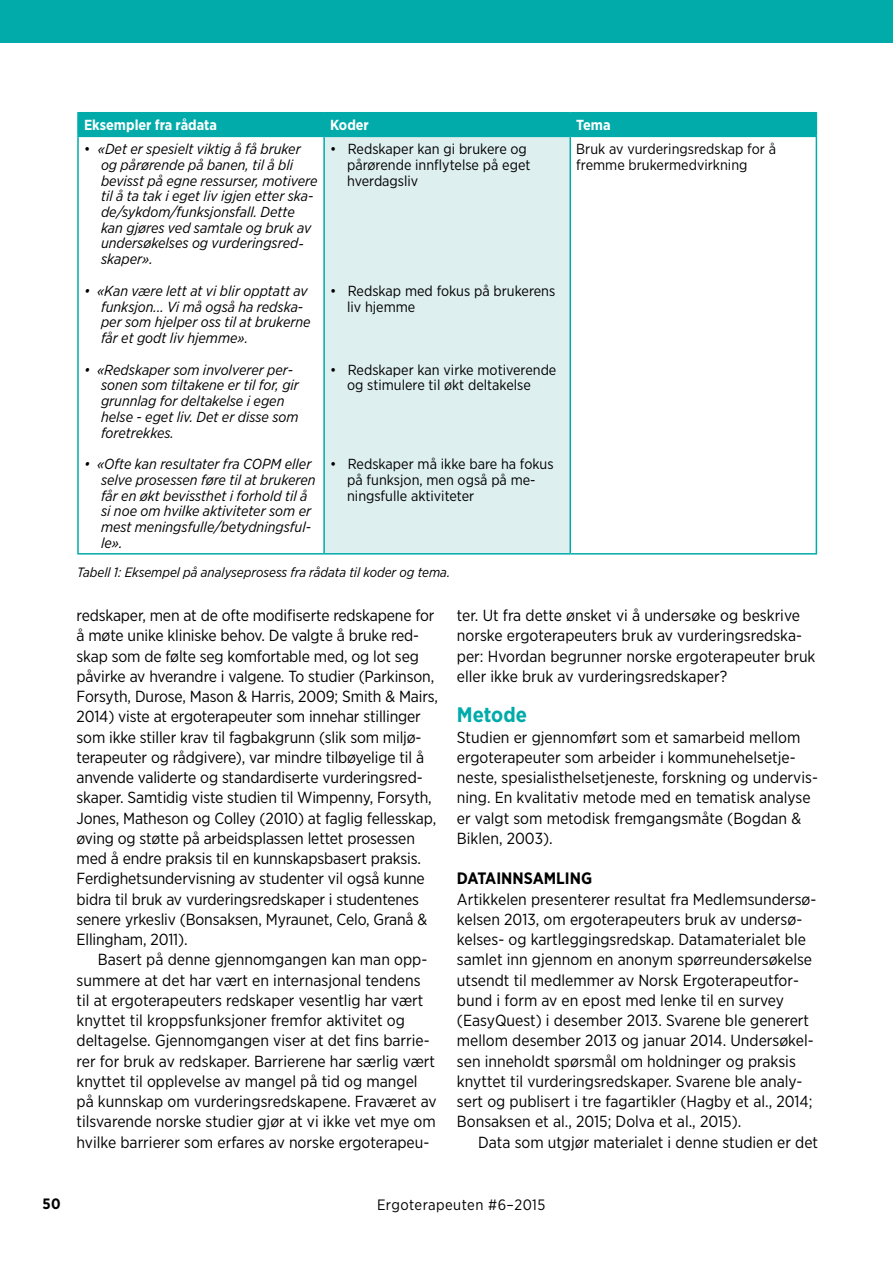
<style>
.page{position:relative;width:893px;height:1263px;background:#fff}
.page>*{position:absolute;margin:0;border:0;box-sizing:border-box;transform-origin:0 0}
.t1{font:700 21px "Gotham Narrow";color:#00abaa}
.t2{font:700 16.5px "Gotham Narrow";color:#000}
.t3{font:16.05px/20.2px "Gotham Narrow";color:#000}
.t4{font:15px "Gotham Narrow";letter-spacing:.03em;color:#000}
.t5{font:700 15px "Gotham Narrow";color:#000}
.t6{font:italic 14.55px/15.8px "Gotham Narrow";color:#000}
.t7{font:14.55px/15.8px "Gotham Narrow";color:#000}
.t8{font:700 14.55px "Gotham Narrow";color:#fff}
.t9{font:italic 13.5px "Gotham Narrow";color:#000}
.s1{font-style:normal}
</style>
<div class="page">
<div style="left:0;top:0;width:893px;height:43px;background:#00abaa"></div>
<div style="left:324px;top:136px;width:246px;height:418px;background:#deefef"></div>
<hr style="left:77px;top:112px;width:247px;height:1px;background:#00abaa">
<hr style="left:77px;top:113px;width:2px;height:23px;background:#00abaa">
<hr style="left:324px;top:112px;width:246px;height:1px;background:#00abaa">
<hr style="left:570px;top:112px;width:247px;height:1px;background:#00abaa">
<div style="left:79px;top:113px;width:738px;height:23px;background:#00abaa"></div>
<hr style="left:77px;top:136px;width:247px;height:1px;background:#00abaa">
<hr style="left:77px;top:137px;width:2px;height:416px;background:#00abaa">
<hr style="left:324px;top:136px;width:246px;height:1px;background:#00abaa">
<hr style="left:323px;top:137px;width:2px;height:416px;background:#00abaa">
<hr style="left:570px;top:136px;width:247px;height:1px;background:#00abaa">
<hr style="left:569px;top:137px;width:2px;height:416px;background:#00abaa">
<hr style="left:816px;top:137px;width:1px;height:416px;background:#00abaa">
<hr style="left:77px;top:553px;width:247px;height:1px;background:#00abaa">
<hr style="left:324px;top:553px;width:246px;height:1px;background:#00abaa">
<hr style="left:570px;top:553px;width:247px;height:1px;background:#00abaa">
<p class="t8" style="left:84px;top:116px;width:135px">Eksempler fra rådata</p>
<p class="t8" style="left:330px;top:116px;width:40px">Koder</p>
<p class="t8" style="left:576px;top:116px;width:36px">Tema</p>
<p class="t6" style="left:101px;top:141px;width:218px;text-indent:-17px"><span class="s1">•</span> «Det er spesielt viktig å få bruker og pårørende på banen, til å bli bevisst på egne ressurser, motivere til å ta tak i eget liv igjen etter ska&shy;de/sykdom/funksjonsfall. Dette kan gjøres ved samtale og bruk av undersøkelses og vurderingsred&shy;skaper».</p>
<p class="t6" style="left:101px;top:282px;width:211px;text-indent:-17px">• «Kan være lett at vi blir opptatt av funksjon... Vi må også ha redska&shy;per som hjelper oss til at brukerne får et godt liv hjemme».</p>
<p class="t6" style="left:101px;top:361px;width:200px;text-indent:-17px">• «Redskaper som involverer per&shy;sonen som tiltakene er til for, gir grunnlag for deltakelse i egen helse - eget liv. Det er disse som foretrekkes.</p>
<p class="t6" style="left:101px;top:456px;width:216px;text-indent:-17px">• «Ofte kan resultater fra COPM eller selve prosessen føre til at brukeren får en økt bevissthet i forhold til å si noe om hvilke aktiviteter som er mest meningsfulle/betydningsful&shy;le».</p>
<p class="t7" style="left:576px;top:141px;width:201px">Bruk av vurderingsredskap for å fremme brukermedvirkning</p>
<p class="t7" style="left:347px;top:141px;width:185px;text-indent:-17px">• Redskaper kan gi brukere og pårørende innflytelse på eget hverdagsliv</p>
<p class="t7" style="left:347px;top:282px;width:210px;text-indent:-17px">• Redskap med fokus på brukerens liv hjemme</p>
<p class="t7" style="left:330px;top:361px;width:228px;text-align:center">• Redskaper kan virke motiverende og stimulere til økt deltakelse</p>
<p class="t7" style="left:347px;top:456px;width:208px;text-indent:-17px">• Redskaper må ikke bare ha fokus på funksjon, men også på me&shy;ningsfulle aktiviteter</p>
<p class="t9" style="left:77px;top:564px;width:374px">Tabell 1: Eksempel på analyseprosess fra rådata til koder og tema.</p>
<p class="t3" style="left:77px;top:605px;width:363px">redskaper, men at de ofte modifiserte redskapene for å møte unike kliniske behov. De valgte å bruke red&shy;skap som de følte seg komfortable med, og lot seg påvirke av hverandre i valgene. To studier (Parkinson, Forsyth, Durose, Mason &amp; Harris, 2009; Smith &amp; Mairs, 2014) viste at ergoterapeuter som innehar stillinger som ikke stiller krav til fagbakgrunn (slik som miljø&shy;terapeuter og rådgivere), var mindre tilbøyelige til å anvende validerte og standardiserte vurderingsred&shy;skaper. Samtidig viste studien til Wimpenny, Forsyth, Jones, Matheson og Colley (2010) at faglig fellesskap, øving og støtte på arbeidsplassen lettet prosessen med å endre praksis til en kunnskapsbasert praksis.<br>Ferdighetsundervisning av studenter vil også kunne bidra til bruk av vurderingsredskaper i studentenes senere yrkesliv (Bonsaksen, Myraunet, Celo, Granå &amp; Ellingham, 2011).</p>
<p class="t3" style="left:77px;top:949px;width:362px;text-indent:21px">Basert på denne gjennomgangen kan man opp&shy;summere at det har vært en internasjonal tendens til at ergoterapeuters redskaper vesentlig har vært knyttet til kroppsfunksjoner fremfor aktivitet og deltagelse. Gjennomgangen viser at det fins barrie&shy;rer for bruk av redskaper. Barrierene har særlig vært knyttet til opplevelse av mangel på tid og mangel på kunnskap om vurderingsredskapene. Fraværet av tilsvarende norske studier gjør at vi ikke vet mye om hvilke barrierer som erfares av norske ergoterapeu-</p>
<p class="t3" style="left:457px;top:605px;width:360px">ter. Ut fra dette ønsket vi å undersøke og beskrive norske ergoterapeuters bruk av vurderingsredska&shy;per: Hvordan begrunner norske ergoterapeuter bruk eller ikke bruk av vurderingsredskaper?</p>
<h1 class="t1" style="left:457px;top:701px;width:71px">Metode</h1>
<p class="t3" style="left:457px;top:726px;width:363px">Studien er gjennomført som et samarbeid mellom ergoterapeuter som arbeider i kommunehelsetje&shy;neste, spesialisthelsetjeneste, forskning og undervis&shy;ning. En kvalitativ metode med en tematisk analyse er valgt som metodisk fremgangsmåte (Bogdan &amp; Biklen, 2003).</p>
<p class="t2" style="left:457px;top:868px;width:137px">DATAINNSAMLING</p>
<p class="t3" style="left:457px;top:888px;width:361px">Artikkelen presenterer resultat fra Medlemsundersø&shy;kelsen 2013, om ergoterapeuters bruk av undersø&shy;kelses- og kartleggingsredskap. Datamaterialet ble samlet inn gjennom en anonym spørreundersøkelse utsendt til medlemmer av Norsk Ergoterapeutfor&shy;bund i form av en epost med lenke til en survey (EasyQuest) i desember 2013. Svarene ble generert mellom desember 2013 og januar 2014. Undersøkel&shy;sen inneholdt spørsmål om holdninger og praksis knyttet til vurderingsredskaper. Svarene ble analy&shy;sert og publisert i tre fagartikler (Hagby et al., 2014; Bonsaksen et al., 2015; Dolva et al., 2015).</p>
<p class="t3" style="left:478px;top:1131px;width:341px">Data som utgjør materialet i denne studien er det</p>
<p class="t5" style="left:43px;top:1194px;width:20px">50</p>
<p class="t4" style="left:377px;top:1196px;width:170px">Ergoterapeuten #6–2015</p>
</div>
